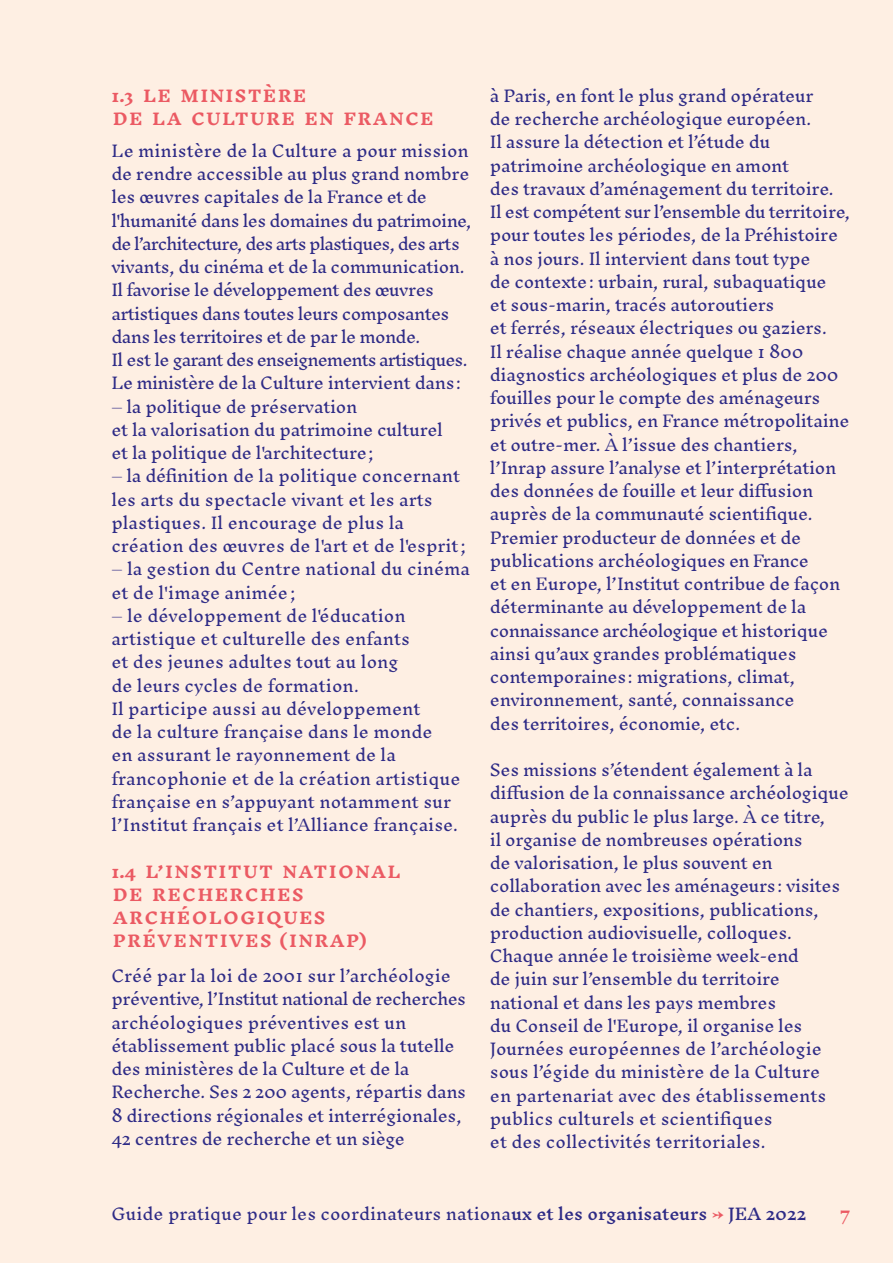
<style>
.page{position:relative;width:893px;height:1263px;background:#feefe3}
.page>*{position:absolute;margin:0;border:0;box-sizing:border-box;transform-origin:0 0}
.t1{font:600 16.35px "Inknut Antiqua";color:#eb5a63}
.t2{font:300 15.75px/23.2px "Inknut Antiqua";letter-spacing:-.02em;color:#2e2b86}
.t3{font:300 15.75px/23.2px "Inknut Antiqua";color:#2e2b86}
.t4{font:300 15.75px/23.2px "Inknut Antiqua";letter-spacing:-.04em;color:#2e2b86}
.t5{font:700 15.75px/23.2px "Inknut Antiqua";letter-spacing:.12em;color:#eb5a63}
.s1{font-weight:500}
.s2{font-weight:500;color:#eb5a63}
</style>
<div class="page">
<p class="t5" style="left:111px;top:85px;width:324px">1.3 LE MINISTÈRE<br>DE LA CULTURE EN FRANCE</p>
<p class="t4" style="left:111px;top:140px;width:362px">Le ministère de la Culture a pour mission de rendre accessible au plus grand nombre les œuvres capitales de la France et de l'humanité dans les domaines du patrimoine, de l’architecture, des arts plastiques, des arts vivants, du cinéma et de la communication.<br>Il favorise le développement des œuvres artistiques dans toutes leurs composantes dans les territoires et de par le monde.<br>Il est le garant des enseignements artistiques.<br>Le ministère de la Culture intervient dans:</p>
<p class="t2" style="left:111px;top:396px;width:333px">– la politique de préservation<br>et la valorisation du patrimoine culturel et la politique de l'architecture;</p>
<p class="t3" style="left:111px;top:465px;width:357px">– la définition de la politique concernant les arts du spectacle vivant et les arts plastiques. Il encourage de plus la création des œuvres de l'art et de l'esprit ;</p>
<p class="t3" style="left:111px;top:558px;width:360px">– la gestion du Centre national du cinéma et de l'image animée;</p>
<p class="t3" style="left:111px;top:605px;width:351px">– le développement de l'éducation artistique et culturelle des enfants<br>et des jeunes adultes tout au long<br>de leurs cycles de formation.<br>Il participe aussi au développement<br>de la culture française dans le monde<br>en assurant le rayonnement de la francophonie et de la création artistique française en s’appuyant notamment sur l’Institut français et l’Alliance française.</p>
<p class="t5" style="left:111px;top:861px;width:290px">1.4 L’INSTITUT NATIONAL<br>DE RECHERCHES<br>ARCHÉOLOGIQUES<br>PRÉVENTIVES (INRAP)</p>
<p class="t2" style="left:111px;top:965px;width:356px">Créé par la loi de 2001 sur l’archéologie préventive, l’Institut national de recherches archéologiques préventives est un établissement public placé sous la tutelle des ministères de la Culture et de la Recherche. Ses 2 200 agents, répartis dans 8 directions régionales et interrégionales, 42 centres de recherche et un siège</p>
<p class="t2" style="left:490px;top:85px;width:362px">à Paris, en font le plus grand opérateur<br>de recherche archéologique européen.<br>Il assure la détection et l’étude du patrimoine archéologique en amont<br>des travaux d’aménagement du territoire.<br>Il est compétent sur l’ensemble du territoire, pour toutes les périodes, de la Préhistoire à nos jours. Il intervient dans tout type<br>de contexte: urbain, rural, subaquatique<br>et sous-marin, tracés autoroutiers<br>et ferrés, réseaux électriques ou gaziers.<br>Il réalise chaque année quelque 1 800 diagnostics archéologiques et plus de 200 fouilles pour le compte des aménageurs privés et publics, en France métropolitaine et outre-mer. À l’issue des chantiers, l’Inrap assure l’analyse et l’interprétation des données de fouille et leur diffusion auprès de la communauté scientifique.<br>Premier producteur de données et de publications archéologiques en France<br>et en Europe, l’Institut contribue de façon déterminante au développement de la connaissance archéologique et historique ainsi qu’aux grandes problématiques contemporaines: migrations, climat, environnement, santé, connaissance<br>des territoires, économie, etc.</p>
<p class="t2" style="left:490px;top:759px;width:360px">Ses missions s’étendent également à la diffusion de la connaissance archéologique auprès du public le plus large. À ce titre,<br>il organise de nombreuses opérations<br>de valorisation, le plus souvent en collaboration avec les aménageurs: visites de chantiers, expositions, publications, production audiovisuelle, colloques.<br>Chaque année le troisième week-end<br>de juin sur l’ensemble du territoire national et dans les pays membres<br>du Conseil de l'Europe, il organise les Journées européennes de l’archéologie sous l’égide du ministère de la Culture<br>en partenariat avec des établissements publics culturels et scientifiques<br>et des collectivités territoriales.</p>
<p class="t3" style="left:111px;top:1203px;width:696px">Guide pratique pour les coordinateurs nationa<span class="s1">ux et les organisateurs</span> <span class="s2">→</span> <span class="s1">JEA 2022</span></p>
<p class="t1" style="left:840px;top:1205px;width:12px">7</p>
</div>
